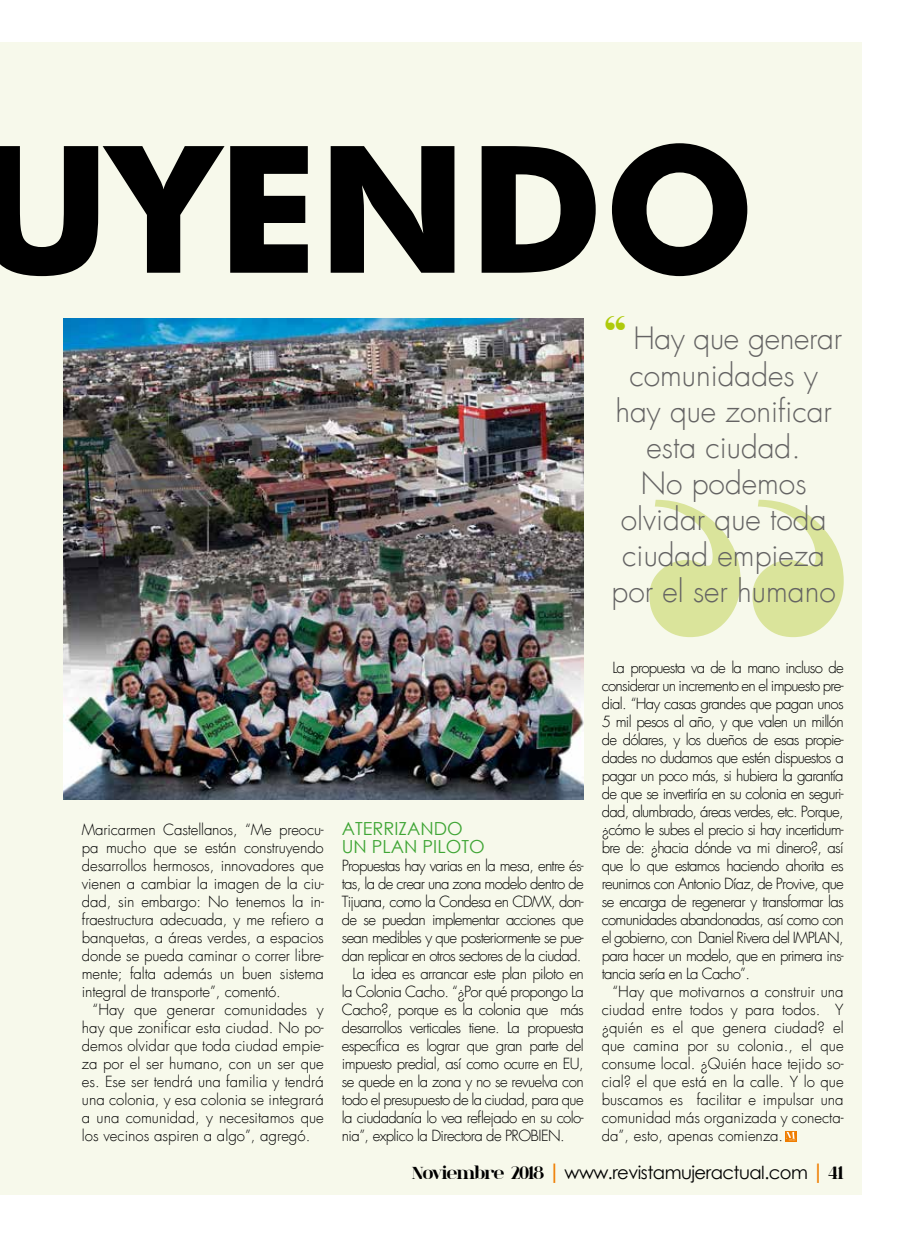
<style>
.page{position:relative;width:915px;height:1234px;background:#fff}
.page>*{position:absolute;margin:0;border:0;box-sizing:border-box;transform-origin:0 0}
.t1{font:700 177px "Futura BT";color:#000}
.t2{font:300 30px/36px "Futura";color:#646363;text-align:center}
.t3{font:18px "Century Gothic";letter-spacing:-.03em;color:#000}
.t4{font:18px/18px "Century Gothic";color:#3fa535}
.t5{font:300 15px/18px "Futura";letter-spacing:-.04em;color:#000;text-align:justify}
.s1{font-family:"Elephant";font-weight:400;font-size:45px;color:#afca0b}
.s2{font-family:"spinwerad";font-weight:700}
.s3{font-weight:700;font-size:21px;color:#ef7d00}
</style>
<div class="page">
<div style="left:0;top:43px;width:861px;height:1152px;background:#f7f9eb"></div>
<svg style="left:785px;top:1131px;width:10px;height:9px"></svg>
<svg style="left:649px;top:499px;width:194px;height:138px"></svg>
<img style="left:64px;top:318px;width:519px;height:481px">
<h1 class="t1" style="left:-27px;top:102px;width:783px">UYENDO</h1>
<h2 class="t2" style="left:605px;top:321px;width:238px"><span class="s1">“</span> Hay que generar comunidades y hay que zonificar esta ciudad.<br>No podemos olvidar que toda ciudad empieza por el ser humano</h2>
<p class="t5" style="left:82px;top:821px;width:243px">Maricarmen Castellanos, “Me preocu&shy;pa mucho que se están construyendo desarrollos hermosos, innovadores que vienen a cambiar la imagen de la ciu&shy;dad, sin embargo: No tenemos la in&shy;fraestructura adecuada, y me refiero a banquetas, a áreas verdes, a espacios donde se pueda caminar o correr libre&shy;mente; falta además un buen sistema integral de transporte”, comentó.</p>
<p class="t5" style="left:82px;top:1001px;width:243px;text-indent:11px">“Hay que generar comunidades y hay que zonificar esta ciudad. No po&shy;demos olvidar que toda ciudad empie&shy;za por el ser humano, con un ser que es. Ese ser tendrá una familia y tendrá una colonia, y esa colonia se integrará a una comunidad, y necesitamos que los vecinos aspiren a algo”, agregó.</p>
<p class="t4" style="left:342px;top:819px;width:144px">ATERRIZANDO<br>UN PLAN PILOTO</p>
<p class="t5" style="left:342px;top:857px;width:243px">Propuestas hay varias en la mesa, entre és-</p>
<p class="t5" style="left:342px;top:875px;width:243px">tas, la de crear una zona modelo dentro de</p>
<p class="t5" style="left:342px;top:893px;width:243px">Tijuana, como la Condesa en CDMX, don-</p>
<p class="t5" style="left:342px;top:911px;width:243px">de se puedan implementar acciones que</p>
<p class="t5" style="left:342px;top:929px;width:243px">sean medibles y que posteriormente se pue-</p>
<p class="t5" style="left:342px;top:947px;width:241px">dan replicar en otros sectores de la ciudad.</p>
<p class="t5" style="left:352px;top:965px;width:233px">La idea es arrancar este plan piloto en</p>
<p class="t5" style="left:342px;top:983px;width:243px">la Colonia Cacho. “¿Por qué propongo La</p>
<p class="t5" style="left:342px;top:1001px;width:243px">Cacho?, porque es la colonia que más</p>
<p class="t5" style="left:342px;top:1019px;width:243px">desarrollos verticales tiene. La propuesta</p>
<p class="t5" style="left:342px;top:1037px;width:243px">específica es lograr que gran parte del</p>
<p class="t5" style="left:342px;top:1055px;width:243px">impuesto predial, así como ocurre en EU,</p>
<p class="t5" style="left:342px;top:1073px;width:243px">se quede en la zona y no se revuelva con</p>
<p class="t5" style="left:342px;top:1091px;width:243px">todo el presupuesto de la ciudad, para que</p>
<p class="t5" style="left:342px;top:1109px;width:243px">la ciudadanía lo vea reflejado en su colo-</p>
<p class="t5" style="left:342px;top:1127px;width:224px">nia”, explico la Directora de PROBIEN.</p>
<p class="t5" style="left:601px;top:659px;width:243px;text-indent:11px">La propuesta va de la mano incluso de considerar un incremento en el impuesto pre&shy;dial. “Hay casas grandes que pagan unos 5 mil pesos al año, y que valen un millón de dólares, y los dueños de esas propie&shy;dades no dudamos que estén dispuestos a pagar un poco más, si hubiera la garantía de que se invertiría en su colonia en seguri&shy;dad, alumbrado, áreas verdes, etc. Porque, ¿cómo le subes el precio si hay incertidum&shy;bre de: ¿hacia dónde va mi dinero?, así que lo que estamos haciendo ahorita es reunirnos con Antonio Díaz, de Provive, que se encarga de regenerar y transformar las comunidades abandonadas, así como con el gobierno, con Daniel Rivera del IMPLAN, para hacer un modelo, que en primera ins&shy;tancia sería en La Cacho”.</p>
<p class="t5" style="left:601px;top:983px;width:243px;text-indent:11px">“Hay que motivarnos a construir una ciudad entre todos y para todos. Y ¿quién es el que genera ciudad? el que camina por su colonia., el que consume local. ¿Quién hace tejido so&shy;cial? el que está en la calle. Y lo que buscamos es facilitar e impulsar una comunidad más organizada y conecta&shy;da”, esto, apenas comienza.</p>
<p class="t3" style="left:411px;top:1159px;width:433px"><span class="s2">Noviembre 2018</span> <span class="s3">|</span> www.revistamujeractual.com <span class="s3">|</span> <span class="s2">41</span></p>
</div>
